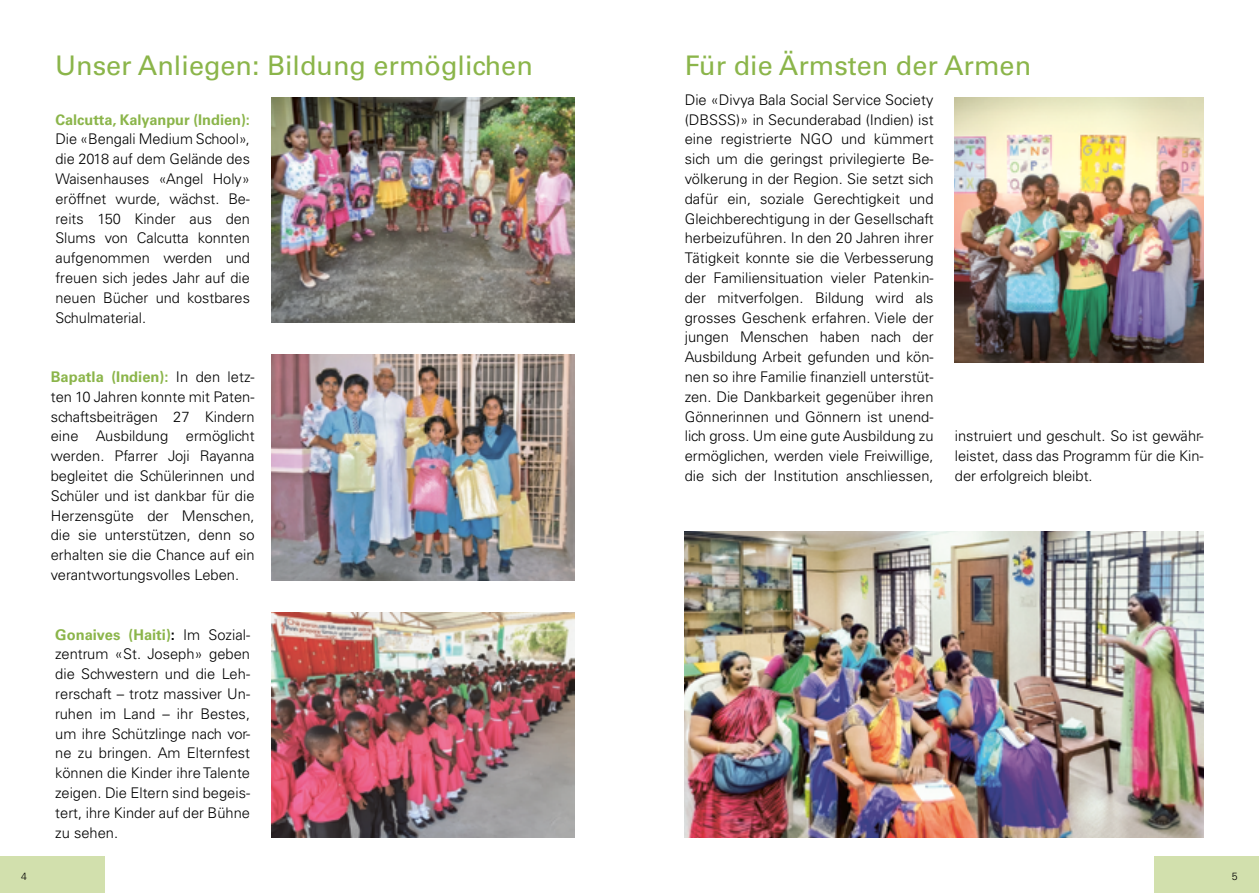
<style>
.page{position:relative;width:1259px;height:893px;background:#fff}
.page>*{position:absolute;margin:0;border:0;box-sizing:border-box;transform-origin:0 0}
.t1{font:27px "Univers LT Std";color:#8bb54a}
.t2{font:300 14.7px/19.8px "Univers LT Std";color:#000;text-align:justify}
.t3{font:700 14.7px "Univers LT Std";color:#8bb54a}
.t4{font:300 10.5px "Univers LT Std";color:#000}
.s1{font-weight:700;color:#8bb54a}
.s2{font-weight:700}
</style>
<div class="page">
<div style="left:1154px;top:856px;width:105px;height:37px;background:#d2e0ad"></div>
<div style="left:0;top:856px;width:104px;height:37px;background:#d2e0ad"></div>
<img style="left:271px;top:612px;width:303px;height:226px">
<img style="left:271px;top:355px;width:303px;height:225px">
<img style="left:271px;top:98px;width:303px;height:225px">
<img style="left:685px;top:531px;width:518px;height:307px">
<img style="left:955px;top:98px;width:248px;height:264px">
<h1 class="t1" style="left:55px;top:49px;width:479px">Unser Anliegen: Bildung ermöglichen</h1>
<h1 class="t1" style="left:685px;top:49px;width:348px">Für die Ärmsten der Armen</h1>
<p class="t2" style="left:685px;top:90px;width:250px">Die «Divya Bala Social Service Society (DBSSS)» in Secunderabad (Indien) ist eine registrierte NGO und kümmert sich um die geringst privilegierte Be&shy;völkerung in der Region. Sie setzt sich dafür ein, soziale Gerechtigkeit und Gleichberechtigung in der Gesellschaft herbeizuführen. In den 20 Jahren ihrer Tätigkeit konnte sie die Verbesserung der Familiensituation vieler Patenkin&shy;der mitverfolgen. Bildung wird als grosses Geschenk erfahren. Viele der jungen Menschen haben nach der Ausbildung Arbeit gefunden und kön&shy;nen so ihre Familie finanziell unterstüt&shy;zen. Die Dankbarkeit gegenüber ihren Gönnerinnen und Gönnern ist unend&shy;lich gross. Um eine gute Ausbildung zu ermöglichen, werden viele Freiwillige, die sich der Institution anschliessen,</p>
<p class="t3" style="left:55px;top:111px;width:196px">Calcutta, Kalyanpur (Indien):</p>
<p class="t2" style="left:55px;top:129px;width:196px">Die «Bengali Medium School», die 2018 auf dem Gelände des Waisenhauses «Angel Holy» eröffnet wurde, wächst. Be&shy;reits 150 Kinder aus den Slums von Calcutta konnten aufgenommen werden und freuen sich jedes Jahr auf die neuen Bücher und kostbares Schulmaterial.</p>
<p class="t2" style="left:51px;top:367px;width:205px"><span class="s1">Bapatla (Indien):</span> In den letz&shy;ten 10 Jahren konnte mit Paten&shy;schaftsbeiträgen 27 Kindern eine Ausbildung ermöglicht werden. Pfarrer Joji Rayanna begleitet die Schülerinnen und Schüler und ist dankbar für die Herzensgüte der Menschen, die sie unterstützen, denn so erhalten sie die Chance auf ein verantwortungsvolles Leben.</p>
<p class="t2" style="left:955px;top:426px;width:250px">instruiert und geschult. So ist gewähr&shy;leistet, dass das Programm für die Kin&shy;der erfolgreich bleibt.</p>
<p class="t2" style="left:55px;top:624px;width:196px"><span class="s1">Gonaives (Haiti)</span><span class="s2">:</span> Im Sozial&shy;zentrum «St. Joseph» geben die Schwestern und die Leh&shy;rerschaft – trotz massiver Un&shy;ruhen im Land – ihr Bestes, um ihre Schützlinge nach vor&shy;ne zu bringen. Am Elternfest können die Kinder ihre Talente zeigen. Die Eltern sind begeis&shy;tert, ihre Kinder auf der Bühne zu sehen.</p>
<p class="t4" style="left:21px;top:869px;width:7px">4</p>
<p class="t4" style="left:1231px;top:869px;width:7px">5</p>
</div>
